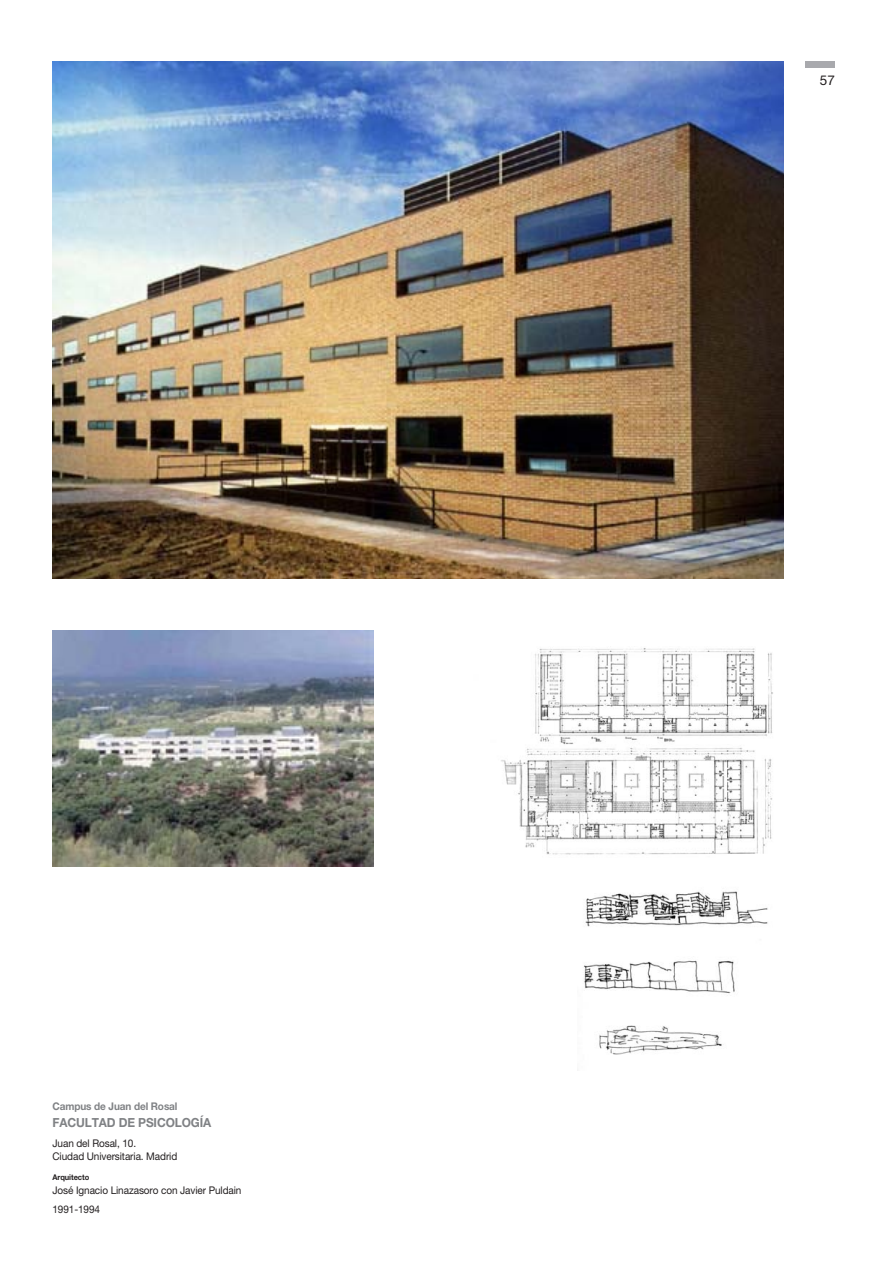
<style>
.page{position:relative;width:876px;height:1266px;background:#fff}
.page>*{position:absolute;margin:0;border:0;box-sizing:border-box;transform-origin:0 0}
.t1{font:13.5px "Helvetica Neue";color:#231f20}
.t2{font:700 12.6px "Helvetica Neue";letter-spacing:-.01em;color:#808285;scale:.95 1}
.t3{font:10.5px/14px "Helvetica Neue";letter-spacing:-.01em;color:#231f20;scale:.95 1}
.t4{font:700 10.5px "Helvetica Neue";letter-spacing:-.01em;color:#808285;scale:.95 1}
.t5{font:700 7.95px "Helvetica Neue";letter-spacing:-.01em;color:#231f20;scale:.95 1}
</style>
<div class="page">
<div style="left:805px;top:61px;width:30px;height:7px;background:#a8a9ad"></div>
<img style="left:53px;top:61px;width:731px;height:517px">
<img style="left:584px;top:891px;width:184px;height:164px">
<img style="left:501px;top:648px;width:272px;height:207px">
<img style="left:53px;top:631px;width:320px;height:235px">
<p class="t4" style="left:53px;top:1100px;width:133px">Campus de Juan del Rosal</p>
<p class="t2" style="left:53px;top:1114px;width:169px">FACULTAD DE PSICOLOGÍA</p>
<p class="t3" style="left:53px;top:1136px;width:133px">Juan del Rosal, 10.<br>Ciudad Universitaria. Madrid</p>
<p class="t5" style="left:53px;top:1172px;width:40px">Arquitecto</p>
<p class="t3" style="left:53px;top:1180px;width:200px;line-height:19.5px">José Ignacio Linazasoro con Javier Puldain<br>1991-1994</p>
<p class="t1" style="left:820px;top:72px;width:17px">57</p>
</div>
